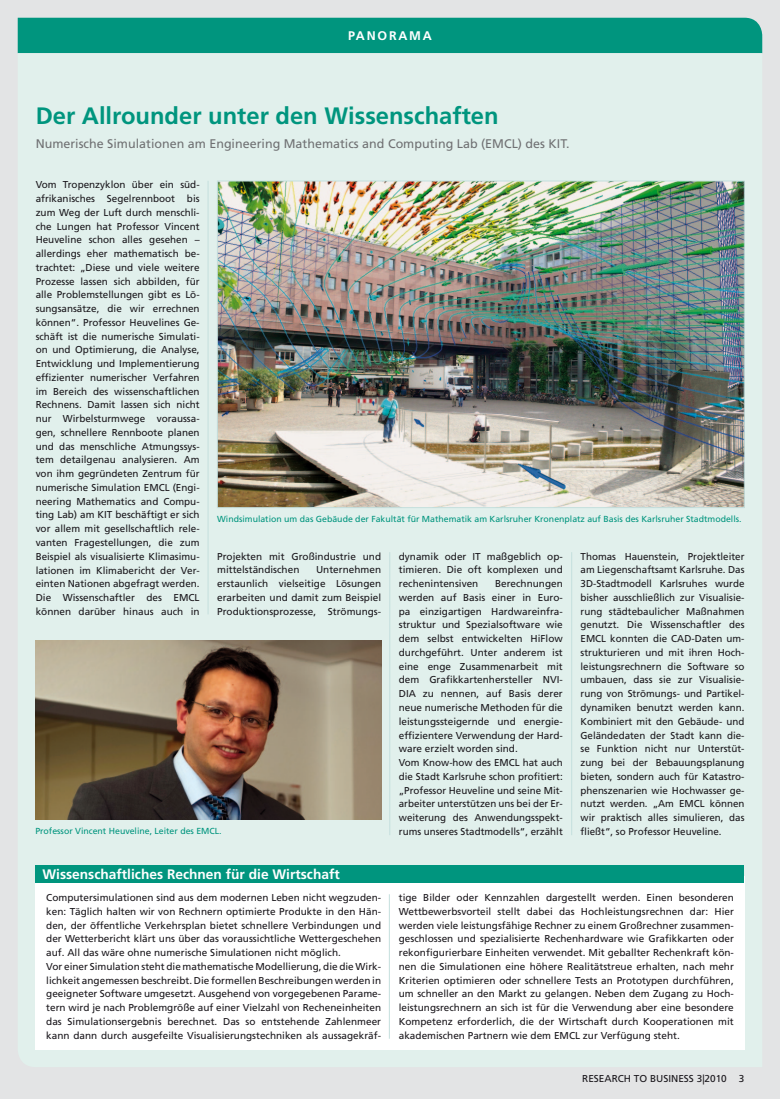
<style>
.page{position:relative;width:780px;height:1099px;background:#fff}
.page>*{position:absolute;margin:0;border:0;box-sizing:border-box;transform-origin:0 0}
.t1{font:700 23.75px "Frutiger LT Std";color:#00957e}
.t2{font:700 13.75px "Frutiger LT Std";color:#fff}
.t3{font:12.5px "Frutiger LT Std";color:#707173}
.t4{font:700 12.5px "Frutiger LT Std";color:#fff}
.t5{font:10px/13.8px "Frutiger LT Std";color:#1a171c;text-align:justify}
.t6{font:8.75px "Frutiger LT Std";color:#00957e}
</style>
<div class="page">
<div style="left:0;top:0;width:780px;height:1098px;background:#e3e4e5"></div>
<div style="left:18px;top:18px;width:744px;height:35px;background:#00957e"></div>
<div style="left:18px;top:54px;width:744px;height:1013px;background:#e1f0ec"></div>
<div style="left:35px;top:876px;width:709px;height:173px;background:#fff"></div>
<hr style="left:389px;top:552px;width:1px;height:283px;background:#c4dfdd">
<hr style="left:389px;top:894px;width:1px;height:144px;background:#c4dfdd">
<img style="left:219px;top:183px;width:523px;height:323px">
<img style="left:36px;top:640px;width:345px;height:179px">
<div style="left:35px;top:865px;width:708px;height:17px;background:#00957e"></div>
<hr style="left:208px;top:181px;width:1px;height:433px;background:#c4dfdd">
<hr style="left:571px;top:552px;width:1px;height:283px;background:#c4dfdd">
<p class="t4" style="left:348px;top:29px;width:83px">Pa nora ma</p>
<h1 class="t1" style="left:36px;top:102px;width:464px">Der Allrounder unter den Wissenschaften</h1>
<p class="t3" style="left:36px;top:136px;width:535px">Numerische Simulationen am Engineering Mathematics and Computing Lab (EMCL) des KIT.</p>
<p class="t5" style="left:36px;top:178px;width:165px">Vom Tropenzyklon über ein süd&shy;afrikanisches Segelrennboot bis zum Weg der Luft durch menschli&shy;che Lungen hat Professor Vincent Heuveline schon alles gesehen – allerdings eher mathematisch be&shy;trachtet: „Diese und viele weitere Prozesse lassen sich abbilden, für alle Problemstellungen gibt es Lö&shy;sungsansätze, die wir errechnen können“. Professor Heuvelines Ge&shy;schäft ist die numerische Simulati&shy;on und Optimierung, die Analyse, Entwicklung und Implementierung effizienter numerischer Verfahren im Bereich des wissenschaftlichen Rechnens. Damit lassen sich nicht nur Wirbelsturmwege voraussa&shy;gen, schnellere Rennboote planen und das menschliche Atmungssys&shy;tem detailgenau analysieren. Am von ihm gegründeten Zentrum für numerische Simulation EMCL (Engi&shy;neering Mathematics and Compu&shy;ting Lab) am KIT beschäftigt er sich vor allem mit gesellschaftlich rele&shy;vanten Fragestellungen, die zum Beispiel als visualisierte Klimasimu&shy;lationen im Klimabericht der Ver&shy;einten Nationen abgefragt werden.<br>Die Wissenschaftler des EMCL können darüber hinaus auch in</p>
<p class="t6" style="left:217px;top:514px;width:526px">Windsimulation um das Gebäude der Fakultät für Mathematik am Karlsruher Kronenplatz auf Basis des Karlsruher Stadtmodells.</p>
<p class="t5" style="left:217px;top:549px;width:165px">Projekten mit Großindustrie und mittelständischen</p>
<p class="t5" style="left:399px;top:549px;width:165px">dynamik oder IT maßgeblich op&shy;timieren. Die oft komplexen und rechenintensiven</p>
<p class="t5" style="left:580px;top:549px;width:165px">Thomas Hauenstein, Projektleiter am Liegenschaftsamt Karlsruhe. Das 3D-Stadtmodell Karlsruhes wurde bisher ausschließlich zur Visualisie&shy;rung städtebaulicher Maßnahmen genutzt. Die Wissenschaftler des EMCL konnten die CAD-Daten um&shy;strukturieren und mit ihren Hoch&shy;leistungsrechnern die Software so umbauen, dass sie zur Visualisie&shy;rung von Strömungs- und Partikel&shy;dynamiken benutzt werden kann.<br>Kombiniert mit den Gebäude- und Geländedaten der Stadt kann die&shy;se Funktion nicht nur Unterstüt&shy;zung bei der Bebauungsplanung bieten, sondern auch für Katastro&shy;phenszenarien wie Hochwasser ge&shy;nutzt werden. „Am EMCL können wir praktisch alles simulieren, das fließt“, so Professor Heuveline.</p>
<p class="t5" style="left:217px;top:563px;width:165px;text-indent:99px">Unternehmen erstaunlich vielseitige Lösungen erarbeiten und damit zum Beispiel Produktionsprozesse, Strömungs-</p>
<p class="t5" style="left:399px;top:577px;width:165px;text-align:left;text-indent:96px">Berechnungen werden auf Basis einer in Euro&shy;pa einzigartigen Hardwareinfra&shy;struktur und Spezialsoftware wie dem selbst entwickelten HiFlow durchgeführt. Unter anderem ist eine enge Zusammenarbeit mit dem Grafikkartenhersteller NVI-<br>DIA zu nennen, auf Basis derer neue numerische Methoden für die leistungssteigernde und energie&shy;effizientere Verwendung der Hard&shy;ware erzielt worden sind.<br>Vom Know-how des EMCL hat auch die Stadt Karlsruhe schon profitiert: „Professor Heuveline und seine Mit&shy;arbeiter unterstützen uns bei der Er&shy;weiterung des Anwendungsspekt&shy;rums unseres Stadtmodells“, erzählt</p>
<p class="t6" style="left:35px;top:826px;width:188px">Professor Vincent Heuveline, Leiter des EMCL.</p>
<h2 class="t2" style="left:42px;top:866px;width:299px">Wissenschaftliches Rechnen für die Wirtschaft</h2>
<p class="t5" style="left:46px;top:890px;width:336px;text-align:left">Computersimulationen sind aus dem modernen Leben nicht wegzuden&shy;ken: Täglich halten wir von Rechnern optimierte Produkte in den Hän&shy;den, der öffentliche Verkehrsplan bietet schnellere Verbindungen und der Wetterbericht klärt uns über das voraussichtliche Wettergeschehen auf. All das wäre ohne numerische Simulationen nicht möglich.<br>Vor einer Simulation steht die mathematische Modellierung, die die Wirk&shy;lichkeit angemessen beschreibt. Die formellen Beschreibungen werden in geeigneter Software umgesetzt. Ausgehend von vorgegebenen Parame&shy;tern wird je nach Problemgröße auf einer Vielzahl von Recheneinheiten das Simulationsergebnis berechnet. Das so entstehende Zahlenmeer kann dann durch ausgefeilte Visualisierungstechniken als aussagekräf-</p>
<p class="t5" style="left:399px;top:890px;width:336px">tige Bilder oder Kennzahlen dargestellt werden. Einen besonderen Wettbewerbsvorteil stellt dabei das Hochleistungsrechnen dar: Hier werden viele leistungsfähige Rechner zu einem Großrechner zusammen&shy;geschlossen und spezialisierte Rechenhardware wie Grafikkarten oder rekonfigurierbare Einheiten verwendet. Mit geballter Rechenkraft kön&shy;nen die Simulationen eine höhere Realitätstreue erhalten, nach mehr Kriterien optimieren oder schnellere Tests an Prototypen durchführen, um schneller an den Markt zu gelangen. Neben dem Zugang zu Hoch&shy;leistungsrechnern an sich ist für die Verwendung aber eine besondere Kompetenz erforderlich, die der Wirtschaft durch Kooperationen mit akademischen Partnern wie dem EMCL zur Verfügung steht.</p>
<p class="t5" style="left:582px;top:1071px;width:164px">RESEARCH TO BUSINESS 3|2010 3</p>
</div>
